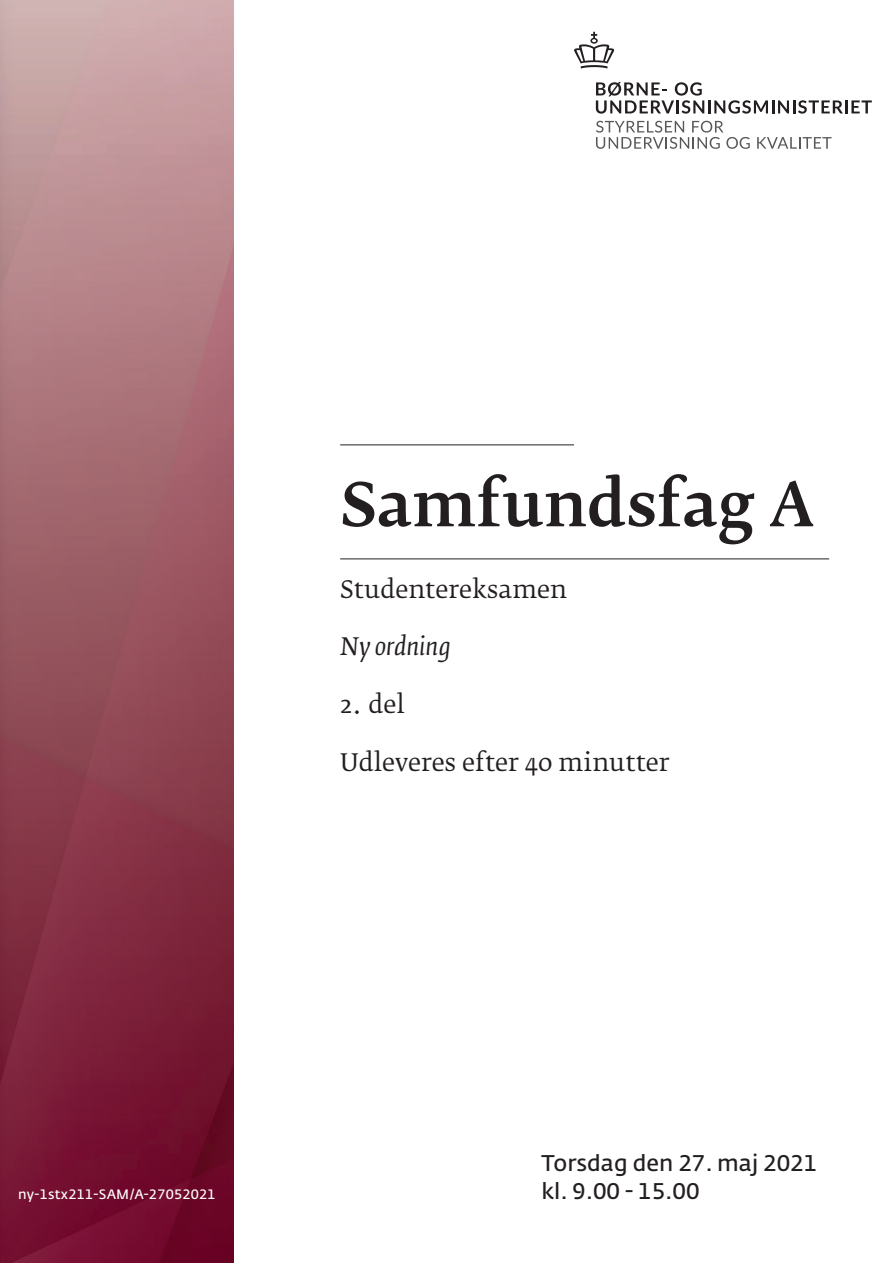
<style>
.page{position:relative;width:893px;height:1263px;background:#fff}
.page>*{position:absolute;margin:0;border:0;box-sizing:border-box;transform-origin:0 0}
.Stor_Overskrift{font:500 60px "Fedra Serif B Std";color:#231f20}
.Brødtekst{font:24px "Fedra Serif B Std";color:#231f20}
.Overskrift{font:24px "Fedra Serif B Std";color:#231f20}
.Kursiv_Underrubrik{font:italic 24px "Fedra Serif B Std";color:#231f20}
.Eksamensdato{font:600 22.5px "Fedra Sans Std";color:#231f20}
.Opgavenr{font:600 13.5px "Fedra Sans Std";letter-spacing:.02em;color:#fff}
</style>
<div class="page">
<img style="left:0;top:0;width:234px;height:1263px">
<hr style="left:340px;top:444px;width:234px;height:1px;background:#231f20">
<hr style="left:340px;top:558px;width:489px;height:1px;background:#231f20">
<svg style="left:574px;top:32px;width:41px;height:37px"></svg>
<svg style="left:596px;top:82px;width:276px;height:32px"></svg>
<svg style="left:596px;top:121px;width:154px;height:28px"></svg>
<svg style="left:757px;top:137px;width:74px;height:12px"></svg>
<p class="Stor_Overskrift" style="left:340px;top:470px;width:476px">Samfundsfag A</p>
<p class="Overskrift" style="left:340px;top:575px;width:228px">Studentereksamen</p>
<p class="Kursiv_Underrubrik" style="left:340px;top:633px;width:112px">Ny ordning</p>
<p class="Brødtekst" style="left:340px;top:690px;width:66px">2. del</p>
<p class="Brødtekst" style="left:340px;top:748px;width:331px">Udleveres efter 40 minutter</p>
<p class="Eksamensdato" style="left:541px;top:1149px;width:277px">Torsdag den 27. maj 2021</p>
<p class="Opgavenr" style="left:18px;top:1186px;width:199px">ny-1stx211-SAM/A-27052021</p>
<p class="Eksamensdato" style="left:541px;top:1177px;width:160px">kl. 9.00 - 15.00</p>
</div>
